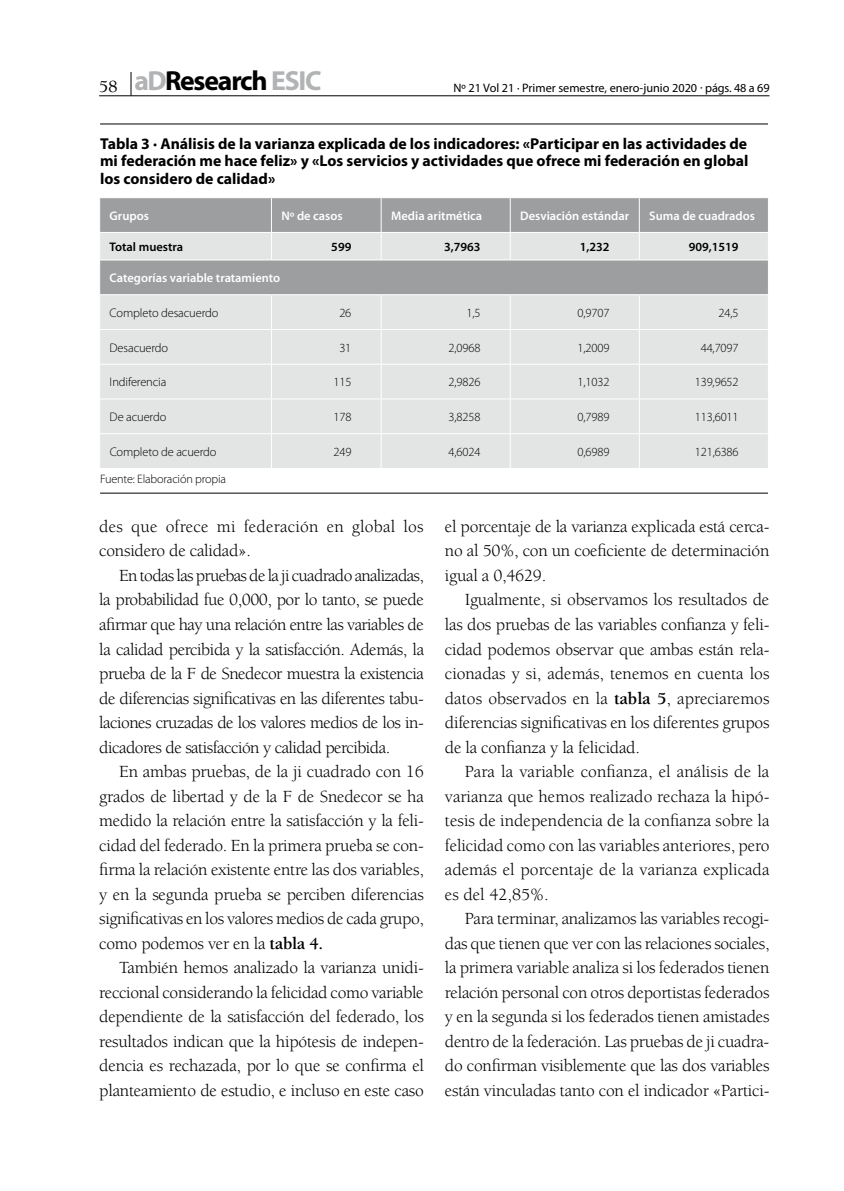
<style>
.page{position:relative;width:844px;height:1191px;background:#fff}
.page>*{position:absolute;margin:0;border:0;box-sizing:border-box;transform-origin:0 0}
.t1{font:700 27.65px "Myriad Pro";letter-spacing:-.04em;color:#000}
.t2{font:17.5px/24.5px "Berkeley";letter-spacing:-.015em;color:#000;text-align:justify}
.t3{font:17.5px/24.5px "Berkeley";letter-spacing:.01em;color:#000}
.t4{font:700 15.75px/17.3px "Myriad Pro";color:#000;text-align:justify}
.t5{font:300 12.42px "Myriad Pro";letter-spacing:-.01em;color:#000}
.t6{font:600 12.42px "Myriad Pro";color:#fff}
.t7{font:600 12.42px "Myriad Pro";color:#000}
.t8{font:12.25px "Myriad Pro";color:#000}
.t9{font:300 12.25px "Myriad Pro";letter-spacing:-.015em;color:#000}
.s1{font-family:"Berkeley";font-weight:500;font-size:17.5px}
.s2{color:#b1b3b4}
.s3{font-weight:700}
</style>
<div class="page">
<hr style="left:99px;top:95px;width:670px;height:1px;background:#000">
<svg style="left:131px;top:72px;width:1px;height:24px"></svg>
<div style="left:100px;top:198px;width:667px;height:34px;background:#9c9e9f"></div>
<svg style="left:100px;top:233px;width:667px;height:235px;background:#d8d9da"></svg>
<hr style="left:271px;top:198px;width:1px;height:34px;background:#fff">
<hr style="left:380px;top:198px;width:1px;height:34px;background:#fff">
<hr style="left:509px;top:198px;width:1px;height:34px;background:#fff">
<hr style="left:638px;top:198px;width:1px;height:34px;background:#fff">
<svg style="left:271px;top:233px;width:1px;height:26px"></svg>
<svg style="left:380px;top:233px;width:1px;height:26px"></svg>
<svg style="left:509px;top:233px;width:1px;height:26px"></svg>
<svg style="left:638px;top:233px;width:1px;height:26px"></svg>
<hr style="left:271px;top:295px;width:1px;height:34px;background:#fff">
<hr style="left:380px;top:295px;width:1px;height:34px;background:#fff">
<hr style="left:509px;top:295px;width:1px;height:34px;background:#fff">
<hr style="left:638px;top:295px;width:1px;height:34px;background:#fff">
<hr style="left:99px;top:329px;width:172px;height:1px;background:#fff">
<hr style="left:271px;top:329px;width:110px;height:1px;background:#fff">
<hr style="left:271px;top:330px;width:1px;height:34px;background:#fff">
<hr style="left:381px;top:329px;width:129px;height:1px;background:#fff">
<hr style="left:380px;top:330px;width:1px;height:34px;background:#fff">
<hr style="left:510px;top:329px;width:129px;height:1px;background:#fff">
<hr style="left:509px;top:330px;width:1px;height:34px;background:#fff">
<hr style="left:639px;top:329px;width:129px;height:1px;background:#fff">
<hr style="left:638px;top:330px;width:1px;height:34px;background:#fff">
<hr style="left:99px;top:364px;width:172px;height:1px;background:#fff">
<hr style="left:271px;top:364px;width:110px;height:1px;background:#fff">
<hr style="left:271px;top:365px;width:1px;height:33px;background:#fff">
<hr style="left:381px;top:364px;width:129px;height:1px;background:#fff">
<hr style="left:380px;top:365px;width:1px;height:33px;background:#fff">
<hr style="left:510px;top:364px;width:129px;height:1px;background:#fff">
<hr style="left:509px;top:365px;width:1px;height:33px;background:#fff">
<hr style="left:639px;top:364px;width:129px;height:1px;background:#fff">
<hr style="left:638px;top:365px;width:1px;height:33px;background:#fff">
<hr style="left:99px;top:398px;width:172px;height:1px;background:#fff">
<hr style="left:271px;top:398px;width:110px;height:1px;background:#fff">
<hr style="left:271px;top:399px;width:1px;height:34px;background:#fff">
<hr style="left:381px;top:398px;width:129px;height:1px;background:#fff">
<hr style="left:380px;top:399px;width:1px;height:34px;background:#fff">
<hr style="left:510px;top:398px;width:129px;height:1px;background:#fff">
<hr style="left:509px;top:399px;width:1px;height:34px;background:#fff">
<hr style="left:639px;top:398px;width:129px;height:1px;background:#fff">
<hr style="left:638px;top:399px;width:1px;height:34px;background:#fff">
<hr style="left:99px;top:433px;width:172px;height:1px;background:#fff">
<hr style="left:271px;top:433px;width:110px;height:1px;background:#fff">
<hr style="left:271px;top:434px;width:1px;height:34px;background:#fff">
<hr style="left:381px;top:433px;width:129px;height:1px;background:#fff">
<hr style="left:380px;top:434px;width:1px;height:34px;background:#fff">
<hr style="left:510px;top:433px;width:129px;height:1px;background:#fff">
<hr style="left:509px;top:434px;width:1px;height:34px;background:#fff">
<hr style="left:639px;top:433px;width:129px;height:1px;background:#fff">
<hr style="left:638px;top:434px;width:1px;height:34px;background:#fff">
<svg style="left:767px;top:233px;width:1px;height:26px"></svg>
<hr style="left:99px;top:259px;width:172px;height:1px;background:#fff">
<hr style="left:271px;top:259px;width:110px;height:1px;background:#fff">
<hr style="left:381px;top:259px;width:129px;height:1px;background:#fff">
<hr style="left:510px;top:259px;width:129px;height:1px;background:#fff">
<hr style="left:639px;top:259px;width:129px;height:1px;background:#fff">
<hr style="left:99px;top:294px;width:172px;height:1px;background:#fff">
<hr style="left:271px;top:294px;width:110px;height:1px;background:#fff">
<hr style="left:381px;top:294px;width:129px;height:1px;background:#fff">
<hr style="left:510px;top:294px;width:129px;height:1px;background:#fff">
<hr style="left:639px;top:294px;width:129px;height:1px;background:#fff">
<hr style="left:100px;top:124px;width:667px;height:1px;background:#000">
<hr style="left:100px;top:493px;width:667px;height:1px;background:#000">
<h1 class="t1" style="left:99px;top:63px;width:224px"><span class="s1">58</span> <span class="s2">aD</span>Research <span class="s2">ESIC</span></h1>
<p class="t8" style="left:453px;top:80px;width:317px">Nº 21 Vol 21 · Primer semestre, enero-junio 2020 · págs. 48 a 69</p>
<p class="t4" style="left:100px;top:135px;width:649px">Tabla 3 · Análisis de la varianza explicada de los indicadores: «Participar en las actividades de mi federación me hace feliz» y «Los servicios y actividades que ofrece mi federación en global los considero de calidad»</p>
<p class="t6" style="left:110px;top:208px;width:41px">Grupos</p>
<p class="t6" style="left:281px;top:208px;width:63px">Nº de casos</p>
<p class="t6" style="left:391px;top:208px;width:93px">Media aritmética</p>
<p class="t6" style="left:520px;top:208px;width:111px">Desviación estándar</p>
<p class="t6" style="left:649px;top:208px;width:107px">Suma de cuadrados</p>
<p class="t7" style="left:110px;top:239px;width:75px">Total muestra</p>
<p class="t7" style="left:331px;top:239px;width:22px">599</p>
<p class="t7" style="left:444px;top:239px;width:38px">3,7963</p>
<p class="t7" style="left:579px;top:239px;width:31px">1,232</p>
<p class="t7" style="left:688px;top:239px;width:51px">909,1519</p>
<p class="t6" style="left:110px;top:270px;width:172px">Categorías variable tratamiento</p>
<p class="t5" style="left:110px;top:305px;width:110px">Completo desacuerdo</p>
<p class="t5" style="left:339px;top:305px;width:14px">26</p>
<p class="t5" style="left:466px;top:305px;width:16px">1,5</p>
<p class="t5" style="left:577px;top:305px;width:33px">0,9707</p>
<p class="t5" style="left:718px;top:305px;width:22px">24,5</p>
<p class="t5" style="left:110px;top:340px;width:60px">Desacuerdo</p>
<p class="t5" style="left:339px;top:340px;width:14px">31</p>
<p class="t5" style="left:448px;top:340px;width:33px">2,0968</p>
<p class="t5" style="left:577px;top:340px;width:33px">1,2009</p>
<p class="t5" style="left:700px;top:340px;width:39px">44,7097</p>
<p class="t5" style="left:110px;top:375px;width:58px">Indiferencia</p>
<p class="t5" style="left:333px;top:375px;width:20px">115</p>
<p class="t5" style="left:448px;top:375px;width:33px">2,9826</p>
<p class="t5" style="left:577px;top:375px;width:33px">1,1032</p>
<p class="t5" style="left:694px;top:375px;width:45px">139,9652</p>
<p class="t5" style="left:110px;top:409px;width:58px">De acuerdo</p>
<p class="t5" style="left:333px;top:409px;width:20px">178</p>
<p class="t5" style="left:448px;top:409px;width:33px">3,8258</p>
<p class="t5" style="left:577px;top:409px;width:33px">0,7989</p>
<p class="t5" style="left:694px;top:409px;width:45px">113,6011</p>
<p class="t5" style="left:110px;top:444px;width:108px">Completo de acuerdo</p>
<p class="t5" style="left:333px;top:444px;width:20px">249</p>
<p class="t5" style="left:448px;top:444px;width:33px">4,6024</p>
<p class="t5" style="left:577px;top:444px;width:33px">0,6989</p>
<p class="t5" style="left:694px;top:444px;width:45px">121,6386</p>
<p class="t9" style="left:100px;top:471px;width:127px">Fuente: Elaboración propia</p>
<p class="t3" style="left:99px;top:514px;width:326px">des que ofrece mi federación en global los considero de calidad».</p>
<p class="t2" style="left:99px;top:563px;width:326px;text-indent:20px">En todas las pruebas de la ji cuadrado analizadas, la probabilidad fue 0,000, por lo tanto, se puede afirmar que hay una relación entre las variables de la calidad percibida y la satisfacción. Además, la prueba de la F de Snedecor muestra la existencia de diferencias significativas en las diferentes tabu&shy;laciones cruzadas de los valores medios de los in&shy;dicadores de satisfacción y calidad percibida.</p>
<p class="t2" style="left:99px;top:759px;width:326px;text-indent:20px">En ambas pruebas, de la ji cuadrado con 16 grados de libertad y de la F de Snedecor se ha medido la relación entre la satisfacción y la feli&shy;cidad del federado. En la primera prueba se con&shy;firma la relación existente entre las dos variables, y en la segunda prueba se perciben diferencias significativas en los valores medios de cada grupo, como podemos ver en la <span class="s3">tabla 4.</span></p>
<p class="t2" style="left:99px;top:955px;width:326px;text-indent:20px">También hemos analizado la varianza unidi&shy;reccional considerando la felicidad como variable dependiente de la satisfacción del federado, los resultados indican que la hipótesis de indepen&shy;dencia es rechazada, por lo que se confirma el planteamiento de estudio, e incluso en este caso</p>
<p class="t2" style="left:445px;top:514px;width:326px">el porcentaje de la varianza explicada está cerca&shy;no al 50%, con un coeficiente de determinación igual a 0,4629.</p>
<p class="t2" style="left:445px;top:588px;width:326px;text-indent:20px">Igualmente, si observamos los resultados de las dos pruebas de las variables confianza y feli&shy;cidad podemos observar que ambas están rela&shy;cionadas y si, además, tenemos en cuenta los datos observados en la <span class="s3">tabla 5</span>, apreciaremos diferencias significativas en los diferentes grupos de la confianza y la felicidad.</p>
<p class="t2" style="left:445px;top:759px;width:326px;text-indent:20px">Para la variable confianza, el análisis de la varianza que hemos realizado rechaza la hipó&shy;tesis de independencia de la confianza sobre la felicidad como con las variables anteriores, pero además el porcentaje de la varianza explicada es del 42,85%.</p>
<p class="t2" style="left:445px;top:906px;width:326px;text-indent:20px">Para terminar, analizamos las variables recogi&shy;das que tienen que ver con las relaciones sociales, la primera variable analiza si los federados tienen relación personal con otros deportistas federados y en la segunda si los federados tienen amistades dentro de la federación. Las pruebas de ji cuadra&shy;do confirman visiblemente que las dos variables están vinculadas tanto con el indicador «Partici-</p>
</div>
